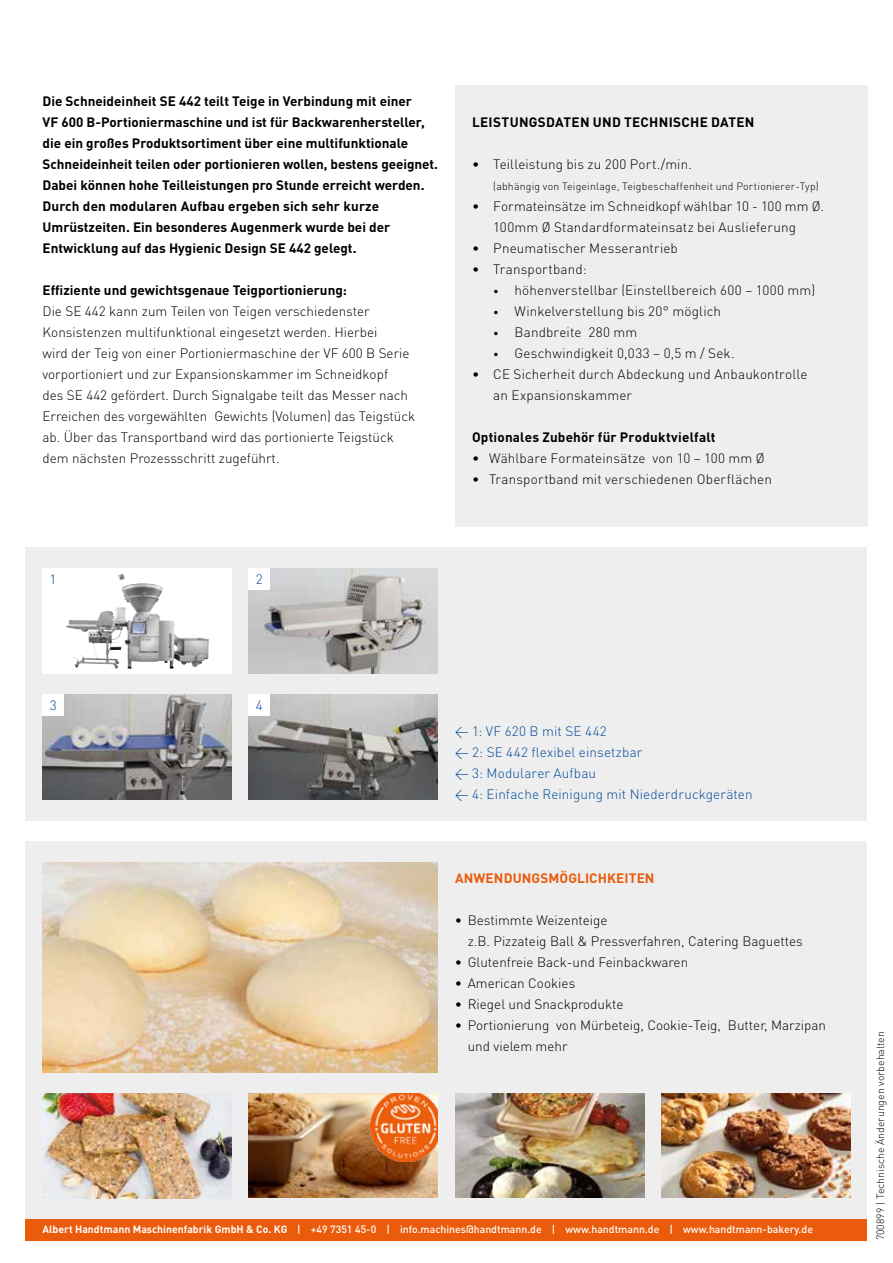
<style>
.page{position:relative;width:893px;height:1263px;background:#fff}
.page>*{position:absolute;margin:0;border:0;box-sizing:border-box;transform-origin:0 0}
.t1{font:300 13.5px/21px "DIN Pro";color:#000}
.t2{font:700 13.5px/21px "DIN Pro";color:#000}
.t3{font:300 13.5px/21px "DIN Pro";letter-spacing:.01em;color:#00489a}
.t4{font:700 13.5px "DIN Pro";letter-spacing:.02em;color:#000}
.t5{font:700 13.5px "DIN Pro";letter-spacing:.01em;color:#ea5b0b}
.t6{font:500 10.5px "DIN Pro";color:#fff}
.t7{font:300 10.5px "DIN Pro";letter-spacing:.02em;color:#000}
.t8{font:300 10.5px "DIN Pro";color:#000}
.s1{font-size:10.5px}
.s2{font-weight:700}
</style>
<div class="page">
<div style="left:26px;top:841px;width:841px;height:377px;background:#edeeed"></div>
<div style="left:26px;top:1219px;width:841px;height:21px;background:#ea5b0b"></div>
<div style="left:455px;top:85px;width:412px;height:441px;background:#edeeed"></div>
<div style="left:26px;top:547px;width:841px;height:273px;background:#edeeed"></div>
<img style="left:455px;top:1093px;width:189px;height:105px">
<img style="left:249px;top:1093px;width:189px;height:105px">
<img style="left:661px;top:1093px;width:189px;height:105px">
<img style="left:43px;top:1093px;width:189px;height:105px">
<img style="left:43px;top:862px;width:395px;height:210px">
<img style="left:249px;top:569px;width:189px;height:105px">
<img style="left:249px;top:694px;width:189px;height:105px">
<svg style="left:42px;top:569px;width:189px;height:105px;background:#e6e6e6"></svg>
<img style="left:66px;top:574px;width:70px;height:71px">
<img style="left:43px;top:694px;width:189px;height:105px">
<img style="left:370px;top:1093px;width:68px;height:68px">
<div style="left:42px;top:569px;width:21px;height:21px;background:#fff"></div>
<div style="left:249px;top:569px;width:21px;height:21px;background:#fff"></div>
<div style="left:249px;top:694px;width:21px;height:21px;background:#fff"></div>
<div style="left:43px;top:694px;width:21px;height:21px;background:#fff"></div>
<p class="t2" style="left:43px;top:90px;width:397px">Die Schneideinheit SE 442 teilt Teige in Verbindung mit einer<br>VF 600 B-Portioniermaschine und ist für Backwarenhersteller, die ein großes Produktsortiment über eine multifunktionale Schneideinheit teilen oder portionieren wollen, bestens geeignet.<br>Dabei können hohe Teilleistungen pro Stunde erreicht werden.<br>Durch den modularen Aufbau ergeben sich sehr kurze Umrüstzeiten. Ein besonderes Augenmerk wurde bei der Entwicklung auf das Hygienic Design SE 442 gelegt.</p>
<p class="t2" style="left:43px;top:279px;width:306px">Effiziente und gewichtsgenaue Teigportionierung:</p>
<p class="t1" style="left:43px;top:300px;width:374px">Die SE 442 kann zum Teilen von Teigen verschiedenster Konsistenzen multifunktional eingesetzt werden. Hierbei<br>wird der Teig von einer Portioniermaschine der VF 600 B Serie vorportioniert und zur Expansionskammer im Schneidkopf<br>des SE 442 gefördert. Durch Signalgabe teilt das Messer nach Erreichen des vorgewählten Gewichts (Volumen) das Teigstück ab. Über das Transportband wird das portionierte Teigstück dem nächsten Prozessschritt zugeführt.</p>
<p class="t3" style="left:49px;top:568px;width:8px">1</p>
<p class="t3" style="left:256px;top:568px;width:8px">2</p>
<p class="t4" style="left:472px;top:113px;width:284px">LEISTUNGSDATEN UND TECHNISCHE DATEN</p>
<p class="t1" style="left:472px;top:153px;width:221px">• Teilleistung bis zu 200 Port./min.</p>
<p class="t7" style="left:493px;top:179px;width:327px">(abhängig von Teigeinlage, Teigbeschaffenheit und Portionierer-Typ)</p>
<p class="t1" style="left:472px;top:195px;width:354px;text-align:center">• Formateinsätze im Schneidkopf wählbar 10 - 100 mm Ø.<br>100mm Ø Standardformateinsatz bei Auslieferung</p>
<p class="t1" style="left:472px;top:237px;width:207px">• Pneumatischer Messerantrieb</p>
<p class="t1" style="left:472px;top:258px;width:116px">• Transportband:</p>
<p class="t1" style="left:493px;top:279px;width:323px"><span class="s1">•</span> höhenverstellbar (Einstellbereich 600 – 1000 mm)</p>
<p class="t1" style="left:493px;top:300px;width:229px"><span class="s1">•</span> Winkelverstellung bis 20° möglich</p>
<p class="t1" style="left:493px;top:321px;width:146px"><span class="s1">•</span> Bandbreite 280 mm</p>
<p class="t1" style="left:493px;top:342px;width:243px"><span class="s1">•</span> Geschwindigkeit 0,033 – 0,5 m / Sek.</p>
<p class="t1" style="left:493px;top:363px;width:316px;text-indent:-21px">• CE Sicherheit durch Abdeckung und Anbaukontrolle an Expansionskammer</p>
<p class="t2" style="left:472px;top:426px;width:245px">Optionales Zubehör für Produktvielfalt</p>
<p class="t1" style="left:472px;top:447px;width:294px">• Wählbare Formateinsätze von 10 – 100 mm Ø</p>
<p class="t1" style="left:472px;top:468px;width:301px">• Transportband mit verschiedenen Oberflächen</p>
<p class="t3" style="left:50px;top:694px;width:8px">3</p>
<p class="t3" style="left:256px;top:694px;width:8px">4</p>
<p class="t3" style="left:455px;top:720px;width:299px">← 1: VF 620 B mit SE 442<br>← 2: SE 442 flexibel einsetzbar<br>← 3: Modularer Aufbau<br>← 4: Einfache Reinigung mit Niederdruckgeräten</p>
<p class="t5" style="left:455px;top:869px;width:201px">ANWENDUNGSMÖGLICHKEITEN</p>
<p class="t1" style="left:468px;top:909px;width:337px;text-indent:-13px">• Bestimmte Weizenteige<br>z.B. Pizzateig Ball &amp; Pressverfahren, Catering Baguettes</p>
<p class="t1" style="left:455px;top:951px;width:235px">• Glutenfreie Back-und Feinbackwaren</p>
<p class="t1" style="left:455px;top:972px;width:122px">• American Cookies</p>
<p class="t1" style="left:455px;top:993px;width:170px">• Riegel und Snackprodukte</p>
<p class="t1" style="left:468px;top:1014px;width:360px;text-indent:-13px">• Portionierung von Mürbeteig, Cookie-Teig, Butter, Marzipan und vielem mehr</p>
<p class="t6" style="left:43px;top:1221px;width:772px"><span class="s2">Albert Handtmann Maschinenfabrik GmbH &amp; Co. KG</span> | +49 7351 45-0 | info.machines@handtmann.de | www.handtmann.de | www.handtmann-bakery.de</p>
<p class="t8" style="left:873px;top:1240px;width:211px;rotate:-90deg">700899 | Technische Änderungen vorbehalten</p>
</div>
